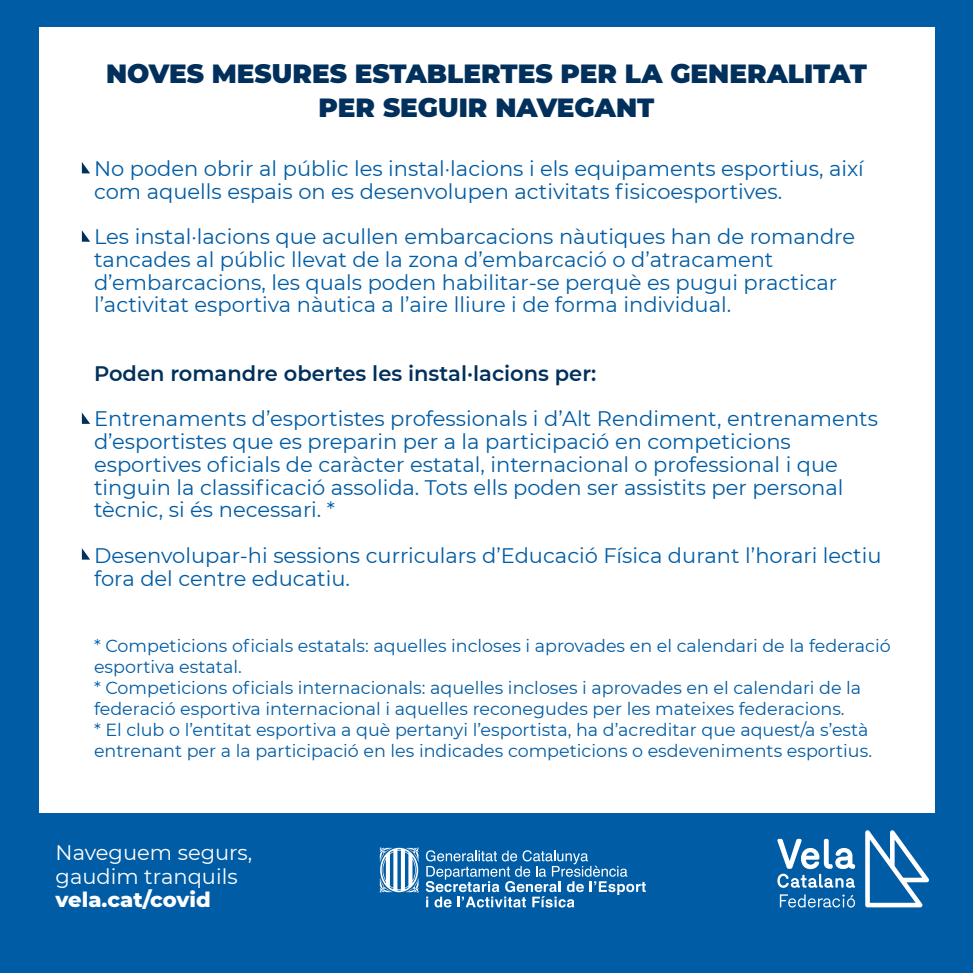
<style>
.page{position:relative;width:973px;height:973px;background:#fff}
.page>*{position:absolute;margin:0;border:0;box-sizing:border-box;transform-origin:0 0}
.t1{font:900 26.25px/33.9px "Montserrat";color:#00305b;text-align:center}
.t2{font:21px/22.8px "Montserrat";color:#005ca4}
.t3{font:600 21px "Montserrat";color:#00305b}
.t4{font:21px/23.6px "Montserrat";color:#fff}
.t5{font:800 21px "Montserrat";color:#fff}
.t6{font:17.5px/21px "Montserrat";color:#005ca4}
</style>
<div class="page">
<div style="left:0;top:0;width:972px;height:972px;background:#005ca4"></div>
<div style="left:39px;top:28px;width:895px;height:784px;background:#fff"></div>
<svg style="left:777px;top:838px;width:77px;height:49px"></svg>
<svg style="left:779px;top:894px;width:75px;height:13px"></svg>
<svg style="left:865px;top:830px;width:63px;height:77px"></svg>
<svg style="left:82px;top:162px;width:8px;height:11px"></svg>
<svg style="left:82px;top:230px;width:8px;height:12px"></svg>
<svg style="left:82px;top:412px;width:8px;height:12px"></svg>
<svg style="left:82px;top:548px;width:8px;height:11px"></svg>
<svg style="left:425px;top:850px;width:220px;height:57px"></svg>
<svg style="left:379px;top:847px;width:39px;height:45px"></svg>
<p class="t1" style="left:106px;top:55px;width:762px">NOVES MESURES ESTABLERTES PER LA GENERALITAT<br>PER SEGUIR NAVEGANT</p>
<p class="t2" style="left:94px;top:156px;width:771px">No poden obrir al públic les instal·lacions i els equipaments esportius, així com aquells espais on es desenvolupen activitats fisicoesportives.</p>
<p class="t2" style="left:94px;top:224px;width:762px">Les instal·lacions que acullen embarcacions nàutiques han de romandre tancades al públic llevat de la zona d’embarcació o d’atracament d’embarcacions, les quals poden habilitar-se perquè es pugui practicar l’activitat esportiva nàutica a l’aire lliure i de forma individual.</p>
<p class="t3" style="left:94px;top:358px;width:503px">Poden romandre obertes les instal·lacions per:</p>
<p class="t2" style="left:94px;top:406px;width:785px">Entrenaments d’esportistes professionals i d’Alt Rendiment, entrenaments d’esportistes que es preparin per a la participació en competicions esportives oficials de caràcter estatal, internacional o professional i que tinguin la classificació assolida. Tots ells poden ser assistits per personal tècnic, si és necessari. *</p>
<p class="t2" style="left:94px;top:543px;width:788px">Desenvolupar-hi sessions curriculars d’Educació Física durant l’horari lectiu fora del centre educatiu.</p>
<p class="t6" style="left:94px;top:634px;width:797px">* Competicions oficials estatals: aquelles incloses i aprovades en el calendari de la federació esportiva estatal.<br>* Competicions oficials internacionals: aquelles incloses i aprovades en el calendari de la federació esportiva internacional i aquelles reconegudes per les mateixes federacions.<br>* El club o l’entitat esportiva a què pertanyi l’esportista, ha d’acreditar que aquest/a s’està entrenant per a la participació en les indicades competicions o esdeveniments esportius.</p>
<p class="t4" style="left:56px;top:839px;width:198px">Naveguem segurs, gaudim tranquils</p>
<p class="t5" style="left:56px;top:884px;width:156px">vela.cat/covid</p>
</div>
